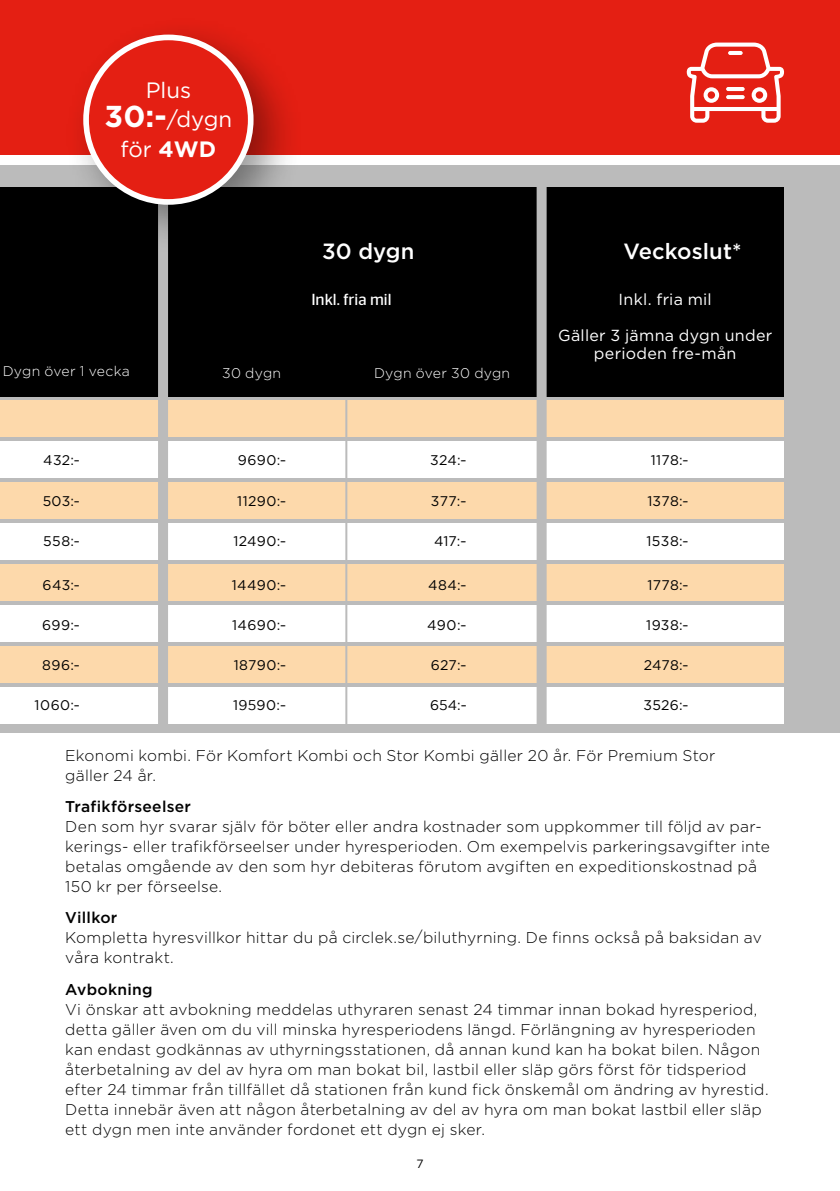
<style>
.page{position:relative;width:840px;height:1191px;background:#fff}
.page>*{position:absolute;margin:0;border:0;box-sizing:border-box;transform-origin:0 0}
.t1{font:22.2px/29.8px "Gotham";color:#fff;text-align:center}
.t2{font:500 22px "Gotham";color:#fff}
.t3{font:16px/18px "Gotham";letter-spacing:.02em;color:#fff;text-align:center}
.t4{font:16px "Stag Sans";color:#fff}
.t5{font:300 15.6px/20px "Gotham";letter-spacing:.015em;color:#000}
.t6{font:500 15.6px "Gotham";letter-spacing:.02em;color:#000}
.t7{font:14px "Gotham";letter-spacing:.025em;color:#000}
.t8{font:300 14px "Gotham";letter-spacing:.015em;color:#fff}
.t9{font:12px "Gotham";color:#000}
.s1{font-weight:700;font-size:30.2px}
.s2{font-weight:700}
</style>
<div class="page">
<div style="left:0;top:165px;width:839px;height:568px;background:#bbb"></div>
<div style="left:0;top:0;width:839px;height:155px;background:#e41f13"></div>
<div style="left:0;top:187px;width:782px;height:210px;background:#000"></div>
<div style="left:0;top:400px;width:782px;height:37px;background:#fdd9ab"></div>
<div style="left:0;top:441px;width:782px;height:37px;background:#fff"></div>
<div style="left:0;top:482px;width:782px;height:36px;background:#fdd9ab"></div>
<div style="left:0;top:523px;width:782px;height:36px;background:#fff"></div>
<div style="left:0;top:564px;width:782px;height:37px;background:#fdd9ab"></div>
<div style="left:0;top:605px;width:782px;height:37px;background:#fff"></div>
<div style="left:0;top:646px;width:782px;height:36px;background:#fdd9ab"></div>
<div style="left:0;top:687px;width:782px;height:36px;background:#fff"></div>
<div style="left:536px;top:184px;width:10px;height:546px;background:#bbb"></div>
<hr style="left:345px;top:400px;width:2px;height:326px;background:#bbb">
<div style="left:158px;top:184px;width:10px;height:545px;background:#bbb"></div>
<svg style="left:686px;top:43px;width:97px;height:80px"></svg>
<div style="left:64px;top:16px;width:240px;height:239px;background:#000;opacity:.4"></div>
<div style="left:86px;top:37px;width:164px;height:165px;background:#e41f13;border-radius:50%"></div>
<div style="left:83px;top:35px;width:170px;height:170px;border:6px solid #fff;border-radius:50%"></div>
<h1 class="t1" style="left:104px;top:74px;width:129px">Plus<br><span class="s1">30:-</span>/dygn för <span class="s2">4WD</span></h1>
<h2 class="t2" style="left:322px;top:236px;width:94px">30 dygn</h2>
<h2 class="t2" style="left:623px;top:236px;width:120px">Veckoslut*</h2>
<p class="t4" style="left:311px;top:290px;width:82px">Inkl. fria mil</p>
<p class="t3" style="left:618px;top:290px;width:95px">Inkl. fria mil</p>
<p class="t3" style="left:558px;top:326px;width:215px">Gäller 3 jämna dygn under perioden fre-mån</p>
<p class="t8" style="left:3px;top:362px;width:128px">Dygn över 1 vecka</p>
<p class="t8" style="left:222px;top:364px;width:60px">30 dygn</p>
<p class="t8" style="left:374px;top:364px;width:137px">Dygn över 30 dygn</p>
<p class="t7" style="left:43px;top:451px;width:38px">432:–</p>
<p class="t7" style="left:237px;top:451px;width:50px">9690:–</p>
<p class="t7" style="left:430px;top:451px;width:38px">324:–</p>
<p class="t7" style="left:650px;top:451px;width:39px">1178:–</p>
<p class="t7" style="left:43px;top:491px;width:39px">503:–</p>
<p class="t7" style="left:237px;top:491px;width:50px">11290:–</p>
<p class="t7" style="left:430px;top:491px;width:37px">377:–</p>
<p class="t7" style="left:647px;top:491px;width:43px">1378:–</p>
<p class="t7" style="left:43px;top:531px;width:38px">558:–</p>
<p class="t7" style="left:233px;top:531px;width:54px">12490:–</p>
<p class="t7" style="left:434px;top:531px;width:34px">417:–</p>
<p class="t7" style="left:646px;top:531px;width:44px">1538:–</p>
<p class="t7" style="left:42px;top:575px;width:39px">643:–</p>
<p class="t7" style="left:232px;top:575px;width:56px">14490:–</p>
<p class="t7" style="left:428px;top:575px;width:40px">484:–</p>
<p class="t7" style="left:647px;top:575px;width:43px">1778:–</p>
<p class="t7" style="left:42px;top:615px;width:39px">699:–</p>
<p class="t7" style="left:232px;top:615px;width:55px">14690:–</p>
<p class="t7" style="left:427px;top:615px;width:40px">490:–</p>
<p class="t7" style="left:646px;top:615px;width:44px">1938:–</p>
<p class="t7" style="left:42px;top:655px;width:39px">896:–</p>
<p class="t7" style="left:233px;top:655px;width:54px">18790:–</p>
<p class="t7" style="left:430px;top:655px;width:37px">627:–</p>
<p class="t7" style="left:643px;top:655px;width:46px">2478:–</p>
<p class="t7" style="left:35px;top:695px;width:47px">1060:–</p>
<p class="t7" style="left:643px;top:695px;width:47px">3526:–</p>
<p class="t5" style="left:65px;top:744px;width:651px">Ekonomi kombi. För Komfort Kombi och Stor Kombi gäller 20 år. För Premium Stor gäller 24 år.</p>
<p class="t6" style="left:65px;top:796px;width:127px">Trafikförseelser</p>
<p class="t5" style="left:65px;top:816px;width:706px">Den som hyr svarar själv för böter eller andra kostnader som uppkommer till följd av par&shy;kerings- eller trafikförseelser under hyresperioden. Om exempelvis parkeringsavgifter inte betalas omgående av den som hyr debiteras förutom avgiften en expeditionskostnad på 150 kr per förseelse.</p>
<p class="t6" style="left:65px;top:907px;width:54px">Villkor</p>
<p class="t5" style="left:65px;top:927px;width:697px">Kompletta hyresvillkor hittar du på circlek.se/biluthyrning. De finns också på baksidan av våra kontrakt.</p>
<p class="t6" style="left:65px;top:979px;width:89px">Avbokning</p>
<p class="t5" style="left:65px;top:998px;width:704px">Vi önskar att avbokning meddelas uthyraren senast 24 timmar innan bokad hyresperiod, detta gäller även om du vill minska hyresperiodens längd. Förlängning av hyresperioden kan endast godkännas av uthyrningsstationen, då annan kund kan ha bokat bilen. Någon återbetalning av del av hyra om man bokat bil, lastbil eller släp görs först för tidsperiod efter 24 timmar från tillfället då stationen från kund fick önskemål om ändring av hyrestid.<br>Detta innebär även att någon återbetalning av del av hyra om man bokat lastbil eller släp ett dygn men inte använder fordonet ett dygn ej sker.</p>
<p class="t9" style="left:416px;top:1156px;width:9px">7</p>
</div>
